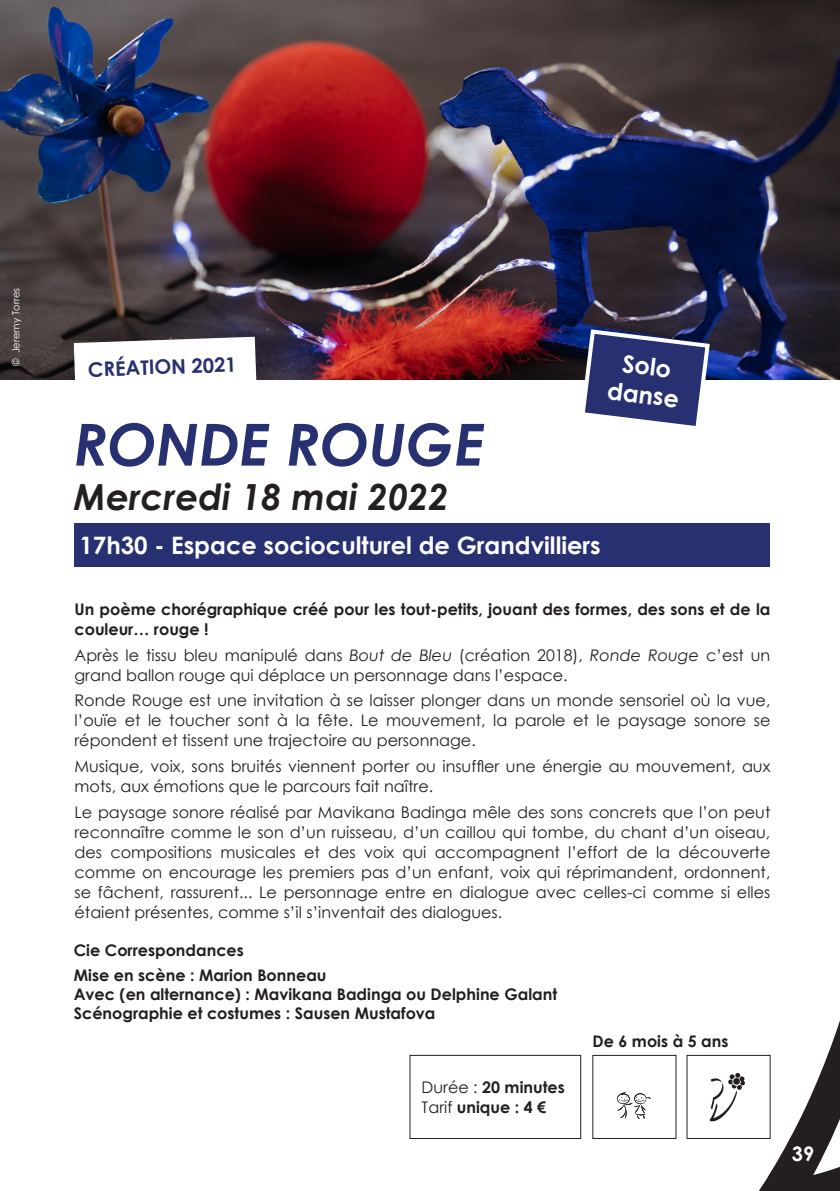
<style>
.page{position:relative;width:840px;height:1191px;background:#fff}
.page>*{position:absolute;margin:0;border:0;box-sizing:border-box;transform-origin:0 0}
.t1{font:italic 700 58px "Century Gothic";color:#273070}
.t2{font:italic 700 36px "Century Gothic";color:#231f20}
.t3{font:700 24px/28.8px "Century Gothic";color:#fff;text-align:center}
.t4{font:700 20px "Century Gothic";color:#273070}
.t5{font:700 20px "Century Gothic";color:#fff}
.t6{font:16px/20px "Century Gothic";color:#231f20}
.t7{font:700 16px/20px "Century Gothic";color:#231f20}
.t8{font:10px "Century Gothic";color:#fff}
.s1{font-style:italic}
.s2{font-weight:400}
</style>
<div class="page">
<svg style="left:751px;top:1023px;width:88px;height:168px"></svg>
<img style="left:0;top:0;width:839px;height:380px">
<div style="left:74px;top:523px;width:695px;height:44px;background:#273070"></div>
<svg style="left:578px;top:327px;width:133px;height:99px"></svg>
<div style="left:409px;top:1055px;width:171px;height:83px;border:1px solid #231f20"></div>
<div style="left:686px;top:1055px;width:83px;height:83px;background:#fff"></div>
<svg style="left:709px;top:1073px;width:35px;height:48px"></svg>
<svg style="left:616px;top:1091px;width:34px;height:28px"></svg>
<svg style="left:73px;top:336px;width:184px;height:44px"></svg>
<p class="t8" style="left:9px;top:366px;width:80px;rotate:-90deg">© Jeremy Torres</p>
<p class="t4" style="left:87px;top:354px;width:150px;rotate:-2deg">CRÉATION 2021</p>
<p class="t1" style="left:74px;top:400px;width:412px">RONDE ROUGE</p>
<p class="t3" style="left:612px;top:346px;width:74px;rotate:7deg">Solo danse</p>
<p class="t2" style="left:74px;top:469px;width:376px">Mercredi 18 mai 2022</p>
<p class="t3" style="left:79px;top:530px;width:522px">17h30 - Espace socioculturel de Grandvilliers</p>
<p class="t7" style="left:74px;top:598px;width:697px">Un poème chorégraphique créé pour les tout-petits, jouant des formes, des sons et de la couleur… rouge !</p>
<p class="t6" style="left:74px;top:644px;width:697px">Après le tissu bleu manipulé dans <span class="s1">Bout de Bleu</span> (création 2018), <span class="s1">Ronde Rouge</span> c’est un grand ballon rouge qui déplace un personnage dans l’espace.</p>
<p class="t6" style="left:74px;top:690px;width:697px;text-align:justify">Ronde Rouge est une invitation à se laisser plonger dans un monde sensoriel où la vue, l’ouïe et le toucher sont à la fête. Le mouvement, la parole et le paysage sonore se répondent et tissent une trajectoire au personnage.</p>
<p class="t6" style="left:74px;top:756px;width:697px">Musique, voix, sons bruités viennent porter ou insuffler une énergie au mouvement, aux mots, aux émotions que le parcours fait naître.</p>
<p class="t6" style="left:74px;top:801px;width:697px;text-align:justify">Le paysage sonore réalisé par Mavikana Badinga mêle des sons concrets que l’on peut reconnaître comme le son d’un ruisseau, d’un caillou qui tombe, du chant d’un oiseau, des compositions musicales et des voix qui accompagnent l’effort de la découverte comme on encourage les premiers pas d’un enfant, voix qui réprimandent, ordonnent, se fâchent, rassurent... Le personnage entre en dialogue avec celles-ci comme si elles étaient présentes, comme s’il s’inventait des dialogues.</p>
<p class="t7" style="left:74px;top:939px;width:171px">Cie Correspondances</p>
<p class="t7" style="left:74px;top:964px;width:254px">Mise en scène : Marion Bonneau</p>
<p class="t7" style="left:74px;top:983px;width:484px">Avec (en alternance) : Mavikana Badinga ou Delphine Galant</p>
<p class="t7" style="left:74px;top:1003px;width:363px">Scénographie et costumes : Sausen Mustafova</p>
<p class="t7" style="left:421px;top:1076px;width:145px"><span class="s2">Durée :</span> 20 minutes</p>
<p class="t7" style="left:421px;top:1096px;width:126px"><span class="s2">Tarif</span> unique : 4 €</p>
<p class="t7" style="left:592px;top:1030px;width:137px">De 6 mois à 5 ans</p>
<p class="t5" style="left:791px;top:1138px;width:24px">39</p>
</div>
